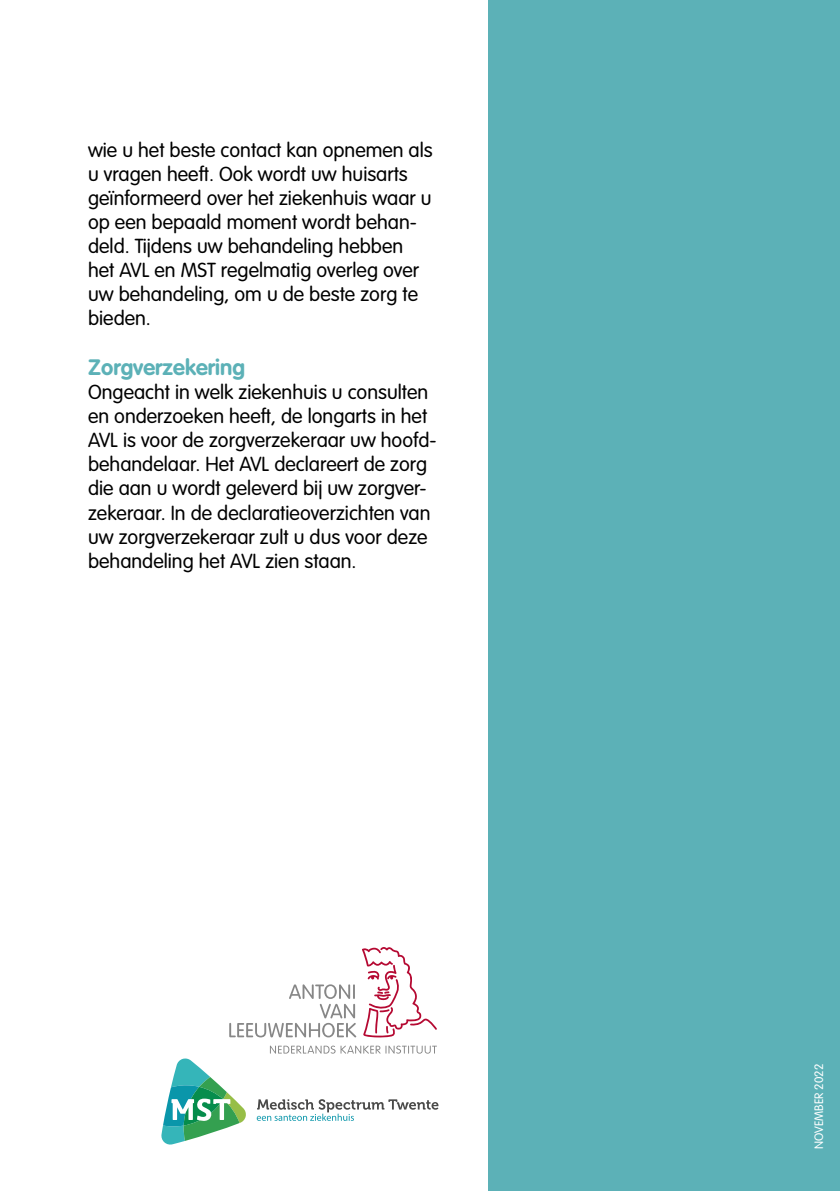
<style>
.page{position:relative;width:840px;height:1191px;background:#fff}
.page>*{position:absolute;margin:0;border:0;box-sizing:border-box;transform-origin:0 0}
.t1{font:700 22px "VAG Rounded";color:#5cb1b7}
.t2{font:300 20px/24px "VAG Rounded";color:#000}
.t3{font:300 12px "VAG Rounded";color:#fff}
</style>
<div class="page">
<svg style="left:362px;top:947px;width:75px;height:90px"></svg>
<svg style="left:229px;top:984px;width:127px;height:53px"></svg>
<svg style="left:270px;top:1045px;width:166px;height:8px"></svg>
<div style="left:488px;top:0;width:351px;height:1191px;background:#5cb1b7"></div>
<svg style="left:256px;top:1099px;width:182px;height:21px"></svg>
<svg style="left:161px;top:1058px;width:85px;height:87px"></svg>
<p class="t2" style="left:88px;top:139px;width:346px">wie u het beste contact kan opnemen als u vragen heeft. Ook wordt uw huisarts geïnformeerd over het ziekenhuis waar u op een bepaald moment wordt behan&shy;deld. Tijdens uw behandeling hebben het AVL en MST regelmatig overleg over uw behandeling, om u de beste zorg te bieden.</p>
<p class="t1" style="left:88px;top:355px;width:158px">Zorgverzekering</p>
<p class="t2" style="left:88px;top:381px;width:350px">Ongeacht in welk ziekenhuis u consulten en onderzoeken heeft, de longarts in het AVL is voor de zorgverzekeraar uw hoofd&shy;behandelaar. Het AVL declareert de zorg die aan u wordt geleverd bij uw zorgver&shy;zekeraar. In de declaratieoverzichten van uw zorgverzekeraar zult u dus voor deze behandeling het AVL zien staan.</p>
<p class="t3" style="left:811px;top:1149px;width:86px;rotate:-90deg">NOVEMBER 2022</p>
</div>
